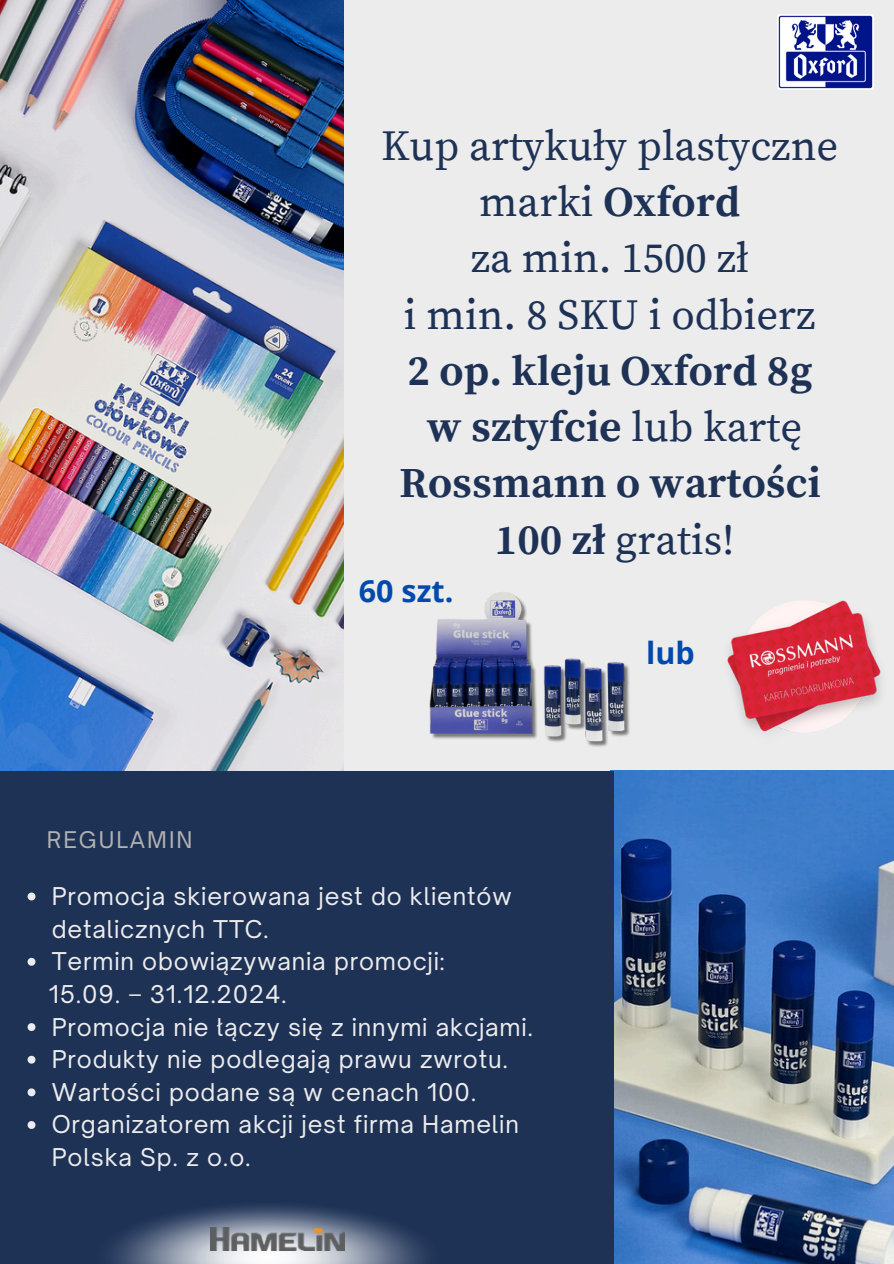
<style>
.page{position:relative;width:894px;height:1264px;background:#fff}
.page>*{position:absolute;margin:0;border:0;box-sizing:border-box;transform-origin:0 0}
.t1{font:42.6px/56.2px "Source Serif Pro";color:#1e3256;text-align:center}
.t2{font:700 30.45px "Open Sans";color:#004aad}
.t3{font:23.4px/32.7px "Open Sauce One";letter-spacing:.035em;color:#edeced}
.t4{font:22.05px "Open Sauce One";letter-spacing:.09em;color:#b2b2b2}
.s1{font-weight:700}
</style>
<div class="page">
<div style="left:0;top:0;width:893px;height:1263px;background:#edeced"></div>
<img style="left:613px;top:770px;width:280px;height:493px">
<div style="left:0;top:770px;width:613px;height:493px;background:#1e3256"></div>
<img style="left:0;top:0;width:343px;height:771px">
<svg style="left:110px;top:1206px;width:316px;height:57px"></svg>
<img style="left:210px;top:1227px;width:134px;height:23px">
<img style="left:727px;top:600px;width:154px;height:133px">
<img style="left:429px;top:592px;width:204px;height:180px">
<svg style="left:28px;top:892px;width:7px;height:8px"></svg>
<svg style="left:28px;top:957px;width:7px;height:8px"></svg>
<svg style="left:28px;top:1023px;width:7px;height:8px"></svg>
<svg style="left:28px;top:1055px;width:7px;height:8px"></svg>
<svg style="left:28px;top:1088px;width:7px;height:8px"></svg>
<svg style="left:28px;top:1121px;width:7px;height:7px"></svg>
<img style="left:777px;top:14px;width:95px;height:76px">
<h1 class="t1" style="left:381px;top:119px;width:458px">Kup artykuły plastyczne marki <span class="s1">Oxford<br></span>za min. 1500 zł<br>i min. 8 SKU i odbierz<br><span class="s1">2 op. kleju Oxford 8g<br>w sztyfcie</span> lub kartę<br><span class="s1">Rossmann o wartości<br>100 zł</span> gratis!</h1>
<p class="t4" style="left:47px;top:825px;width:147px">REGULAMIN</p>
<p class="t2" style="left:359px;top:570px;width:96px">60 szt.</p>
<p class="t3" style="left:52px;top:879px;width:461px">Promocja skierowana jest do klientów detalicznych TTC.</p>
<h2 class="t3" style="left:52px;top:944px;width:394px">Termin obowiązywania promocji:</h2>
<h3 class="t3" style="left:49px;top:977px;width:239px">15.09. – 31.12.2024.</h3>
<p class="t3" style="left:52px;top:1010px;width:483px">Promocja nie łączy się z innymi akcjami.</p>
<p class="t3" style="left:52px;top:1042px;width:457px">Produkty nie podlegają prawu zwrotu.</p>
<p class="t3" style="left:52px;top:1075px;width:426px">Wartości podane są w cenach 100.</p>
<p class="t3" style="left:52px;top:1108px;width:468px">Organizatorem akcji jest firma Hamelin<br>Polska Sp. z o.o.</p>
<p class="t2" style="left:646px;top:632px;width:50px">lub</p>
</div>
